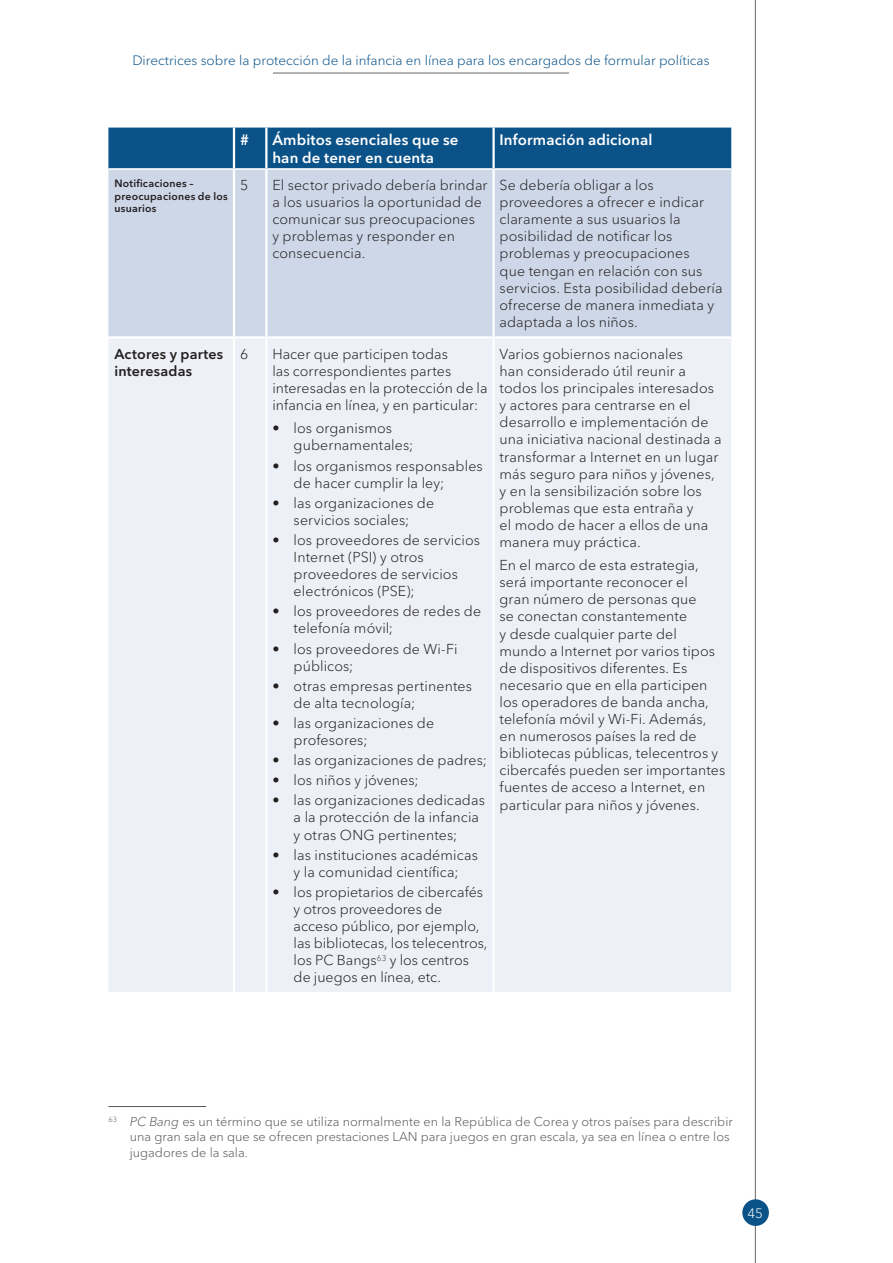
<style>
.page{position:relative;width:893px;height:1263px;background:#fff}
.page>*{position:absolute;margin:0;border:0;box-sizing:border-box;transform-origin:0 0}
.Table_head_white_cen{font:600 15px/18px "Avenir Next LT Pro";letter-spacing:.01em;color:#fff}
.Table_text{font:300 14.25px/17.1px "Avenir Next LT Pro";letter-spacing:.005em;color:#231f20}
.Table_bullet{font:300 14.25px/17.1px "Avenir Next LT Pro";letter-spacing:.005em;color:#231f20}
.Table_text-2{font:600 14.25px/17.1px "Avenir Next LT Pro";letter-spacing:.015em;color:#231f20}
.t1{font:300 13.5px "Avenir Next LT Pro";color:#0a5288}
.t2{font:300 13.5px "Avenir Next LT Pro";color:#fff}
.Footnote_Text{font:300 12.75px/15.3px "Avenir Next LT Pro";color:#57585a}
.Table_text_6pt{font:600 10.5px/12.6px "Avenir Next LT Pro";letter-spacing:.025em;color:#231f20}
.s1{font-style:italic}
</style>
<div class="page">
<hr style="left:755px;top:0;width:1px;height:1263px;background:#67676a">
<div style="left:742px;top:1199px;width:27px;height:27px;background:#0a5288;border-radius:50%"></div>
<hr style="left:273px;top:73px;width:296px;height:1px;background:#67676a">
<div style="left:108px;top:128px;width:623px;height:40px;background:#0a5288"></div>
<div style="left:108px;top:170px;width:623px;height:166px;background:#ced7e7"></div>
<div style="left:108px;top:339px;width:623px;height:653px;background:#edf0f6"></div>
<hr style="left:233px;top:128px;width:2px;height:40px;background:#fff">
<hr style="left:265px;top:128px;width:2px;height:40px;background:#fff">
<hr style="left:492px;top:128px;width:3px;height:40px;background:#fff">
<hr style="left:233px;top:170px;width:2px;height:166px;background:#fff">
<hr style="left:265px;top:170px;width:2px;height:166px;background:#fff">
<hr style="left:492px;top:170px;width:3px;height:166px;background:#fff">
<hr style="left:233px;top:339px;width:2px;height:653px;background:#fff">
<hr style="left:265px;top:339px;width:2px;height:653px;background:#fff">
<hr style="left:492px;top:339px;width:3px;height:653px;background:#fff">
<hr style="left:108px;top:1106px;width:98px;height:1px;background:#57585a">
<p class="t1" style="left:132px;top:52px;width:579px">Directrices sobre la protección de la infancia en línea para los encargados de formular políticas</p>
<p class="Table_head_white_cen" style="left:240px;top:131px;width:10px">#</p>
<p class="Table_head_white_cen" style="left:272px;top:131px;width:188px">Ámbitos esenciales que se han de tener en cuenta</p>
<p class="Table_head_white_cen" style="left:500px;top:131px;width:154px">Información adicional</p>
<p class="Table_text_6pt" style="left:114px;top:177px;width:115px">Notificaciones – preocupaciones de los usuarios</p>
<p class="Table_text" style="left:240px;top:176px;width:10px">5</p>
<p class="Table_text" style="left:272px;top:176px;width:217px">El sector privado debería brindar a los usuarios la oportunidad de comunicar sus preocupaciones<br>y problemas y responder en consecuencia.</p>
<p class="Table_text" style="left:500px;top:176px;width:224px">Se debería obligar a los proveedores a ofrecer e indicar claramente a sus usuarios la posibilidad de notificar los problemas y preocupaciones<br>que tengan en relación con sus servicios. Esta posibilidad debería ofrecerse de manera inmediata y adaptada a los niños.</p>
<p class="Table_text-2" style="left:114px;top:345px;width:110px">Actores y partes interesadas</p>
<p class="Table_text" style="left:240px;top:345px;width:10px">6</p>
<p class="Table_text" style="left:272px;top:345px;width:217px">Hacer que participen todas<br>las correspondientes partes interesadas en la protección de la infancia en línea, y en particular:</p>
<p class="Table_bullet" style="left:294px;top:420px;width:121px;text-indent:-21px">• los organismos gubernamentales;</p>
<p class="Table_bullet" style="left:294px;top:457px;width:191px;text-indent:-21px">• los organismos responsables de hacer cumplir la ley;</p>
<p class="Table_bullet" style="left:272px;top:494px;width:163px;text-align:center">• las organizaciones de servicios sociales;</p>
<p class="Table_bullet" style="left:294px;top:531px;width:188px;text-indent:-21px">• los proveedores de servicios<br>Internet (PSI) y otros proveedores de servicios electrónicos (PSE);</p>
<p class="Table_bullet" style="left:294px;top:603px;width:189px;text-indent:-21px">• los proveedores de redes de telefonía móvil;</p>
<p class="Table_bullet" style="left:294px;top:640px;width:166px;text-indent:-21px">• los proveedores de Wi‑Fi públicos;</p>
<p class="Table_bullet" style="left:294px;top:677px;width:180px;text-indent:-21px">• otras empresas pertinentes de alta tecnología;</p>
<p class="Table_bullet" style="left:294px;top:714px;width:142px;text-indent:-21px">• las organizaciones de profesores;</p>
<p class="Table_bullet" style="left:272px;top:752px;width:216px">• las organizaciones de padres;</p>
<p class="Table_bullet" style="left:272px;top:772px;width:148px">• los niños y jóvenes;</p>
<p class="Table_bullet" style="left:294px;top:792px;width:193px;text-indent:-21px">• las organizaciones dedicadas a la protección de la infancia y otras ONG pertinentes;</p>
<p class="Table_bullet" style="left:272px;top:846px;width:207px;text-align:center">• las instituciones académicas y la comunidad científica;</p>
<p class="Table_bullet" style="left:294px;top:883px;width:195px;text-indent:-21px">• los propietarios de cibercafés y otros proveedores de acceso público, por ejemplo, las bibliotecas, los telecentros, los PC Bangs<sup>63</sup> y los centros de juegos en línea, etc.</p>
<p class="Table_text" style="left:500px;top:345px;width:223px">Varios gobiernos nacionales<br>han considerado útil reunir a todos los principales interesados y actores para centrarse en el desarrollo e implementación de una iniciativa nacional destinada a transformar a Internet en un lugar más seguro para niños y jóvenes, y en la sensibilización sobre los problemas que esta entraña y<br>el modo de hacer a ellos de una manera muy práctica.</p>
<p class="Table_text" style="left:500px;top:557px;width:227px">En el marco de esta estrategia, será importante reconocer el<br>gran número de personas que<br>se conectan constantemente<br>y desde cualquier parte del mundo a Internet por varios tipos de dispositivos diferentes. Es necesario que en ella participen los operadores de banda ancha, telefonía móvil y Wi-Fi. Además, en numerosos países la red de bibliotecas públicas, telecentros y cibercafés pueden ser importantes fuentes de acceso a Internet, en particular para niños y jóvenes.</p>
<p class="Footnote_Text" style="left:130px;top:1114px;width:605px;text-indent:-21px"><sup>63</sup> <span class="s1">PC Bang</span> es un término que se utiliza normalmente en la República de Corea y otros países para describir una gran sala en que se ofrecen prestaciones LAN para juegos en gran escala, ya sea en línea o entre los jugadores de la sala.</p>
<p class="t2" style="left:747px;top:1205px;width:17px">45</p>
</div>
